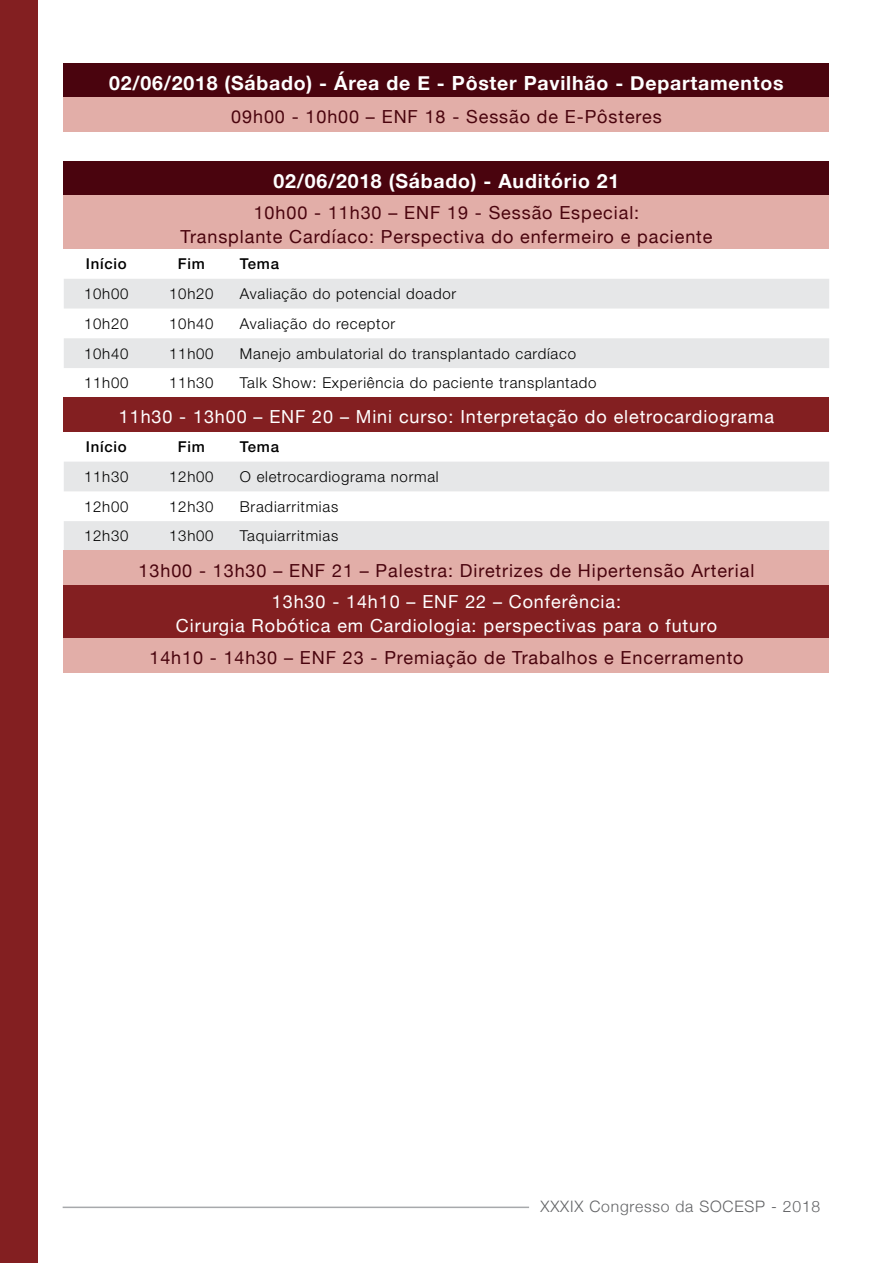
<style>
.page{position:relative;width:893px;height:1263px;background:#fff}
.page>*{position:absolute;margin:0;border:0;box-sizing:border-box;transform-origin:0 0}
.t1{font:700 19.5px "Helvetica Neue";letter-spacing:.04em;color:#fff}
.t2{font:18px/24px "Helvetica Neue";letter-spacing:.05em;color:#4a040e;text-align:center}
.t3{font:18px/24px "Helvetica Neue";letter-spacing:.05em;color:#fff;text-align:center}
.t4{font:300 15.75px "Helvetica Neue";letter-spacing:.05em;color:#636466}
.t5{font:300 15px "Helvetica Neue LT Std";letter-spacing:.05em;color:#000}
.t6{font:500 15px "Helvetica Neue LT Std";letter-spacing:.05em;color:#000}
</style>
<div class="page">
<hr style="left:63px;top:1206px;width:466px;height:2px;background:#a7a9ac">
<div style="left:0;top:0;width:38px;height:1263px;background:#831f21"></div>
<div style="left:64px;top:162px;width:765px;height:34px;background:#4a040e"></div>
<div style="left:64px;top:196px;width:765px;height:53px;background:#e2aea8"></div>
<svg style="left:64px;top:279px;width:765px;height:89px;fill:#e6e7e8"></svg>
<div style="left:64px;top:398px;width:765px;height:34px;background:#831f21"></div>
<svg style="left:64px;top:462px;width:765px;height:89px;fill:#e6e7e8"></svg>
<div style="left:64px;top:551px;width:765px;height:34px;background:#e2aea8"></div>
<div style="left:64px;top:585px;width:765px;height:53px;background:#831f21"></div>
<div style="left:64px;top:638px;width:765px;height:34px;background:#e2aea8"></div>
<div style="left:64px;top:64px;width:765px;height:34px;background:#4a040e"></div>
<div style="left:64px;top:98px;width:765px;height:34px;background:#e2aea8"></div>
<h1 class="t1" style="left:109px;top:68px;width:676px">02/06/2018 (Sábado) - Área de E - Pôster Pavilhão - Departamentos</h1>
<p class="t2" style="left:231px;top:106px;width:432px">09h00 - 10h00 – ENF 18 - Sessão de E-Pôsteres</p>
<h1 class="t1" style="left:274px;top:166px;width:347px">02/06/2018 (Sábado) - Auditório 21</h1>
<p class="t2" style="left:180px;top:202px;width:534px">10h00 - 11h30 – ENF 19 - Sessão Especial:<br>Transplante Cardíaco: Perspectiva do enfermeiro e paciente</p>
<p class="t6" style="left:86px;top:255px;width:42px">Início</p>
<p class="t6" style="left:178px;top:255px;width:29px">Fim</p>
<p class="t6" style="left:240px;top:255px;width:41px">Tema</p>
<p class="t5" style="left:84px;top:284px;width:46px">10h00</p>
<p class="t5" style="left:169px;top:284px;width:46px">10h20</p>
<p class="t5" style="left:240px;top:284px;width:218px">Avaliação do potencial doador</p>
<p class="t5" style="left:84px;top:314px;width:46px">10h20</p>
<p class="t5" style="left:169px;top:314px;width:46px">10h40</p>
<p class="t5" style="left:240px;top:314px;width:157px">Avaliação do receptor</p>
<p class="t5" style="left:84px;top:344px;width:46px">10h40</p>
<p class="t5" style="left:169px;top:344px;width:46px">11h00</p>
<p class="t5" style="left:240px;top:344px;width:338px">Manejo ambulatorial do transplantado cardíaco</p>
<p class="t5" style="left:84px;top:374px;width:46px">11h00</p>
<p class="t5" style="left:169px;top:374px;width:46px">11h30</p>
<p class="t5" style="left:240px;top:374px;width:358px">Talk Show: Experiência do paciente transplantado</p>
<p class="t3" style="left:119px;top:406px;width:657px">11h30 - 13h00 – ENF 20 – Mini curso: Interpretação do eletrocardiograma</p>
<p class="t6" style="left:86px;top:438px;width:42px">Início</p>
<p class="t6" style="left:178px;top:438px;width:29px">Fim</p>
<p class="t6" style="left:240px;top:438px;width:41px">Tema</p>
<p class="t5" style="left:84px;top:467px;width:46px">11h30</p>
<p class="t5" style="left:169px;top:467px;width:46px">12h00</p>
<p class="t5" style="left:240px;top:467px;width:200px">O eletrocardiograma normal</p>
<p class="t5" style="left:84px;top:497px;width:46px">12h00</p>
<p class="t5" style="left:169px;top:497px;width:46px">12h30</p>
<p class="t5" style="left:240px;top:497px;width:100px">Bradiarritmias</p>
<p class="t5" style="left:84px;top:527px;width:46px">12h30</p>
<p class="t5" style="left:169px;top:527px;width:46px">13h00</p>
<p class="t5" style="left:240px;top:527px;width:100px">Taquiarritmias</p>
<p class="t2" style="left:139px;top:559px;width:617px">13h00 - 13h30 – ENF 21 – Palestra: Diretrizes de Hipertensão Arterial</p>
<p class="t3" style="left:176px;top:591px;width:542px">13h30 - 14h10 – ENF 22 – Conferência:<br>Cirurgia Robótica em Cardiologia: perspectivas para o futuro</p>
<p class="t2" style="left:149px;top:646px;width:596px">14h10 - 14h30 – ENF 23 - Premiação de Trabalhos e Encerramento</p>
<p class="t4" style="left:541px;top:1193px;width:281px">XXXIX Congresso da SOCESP - 2018</p>
</div>
